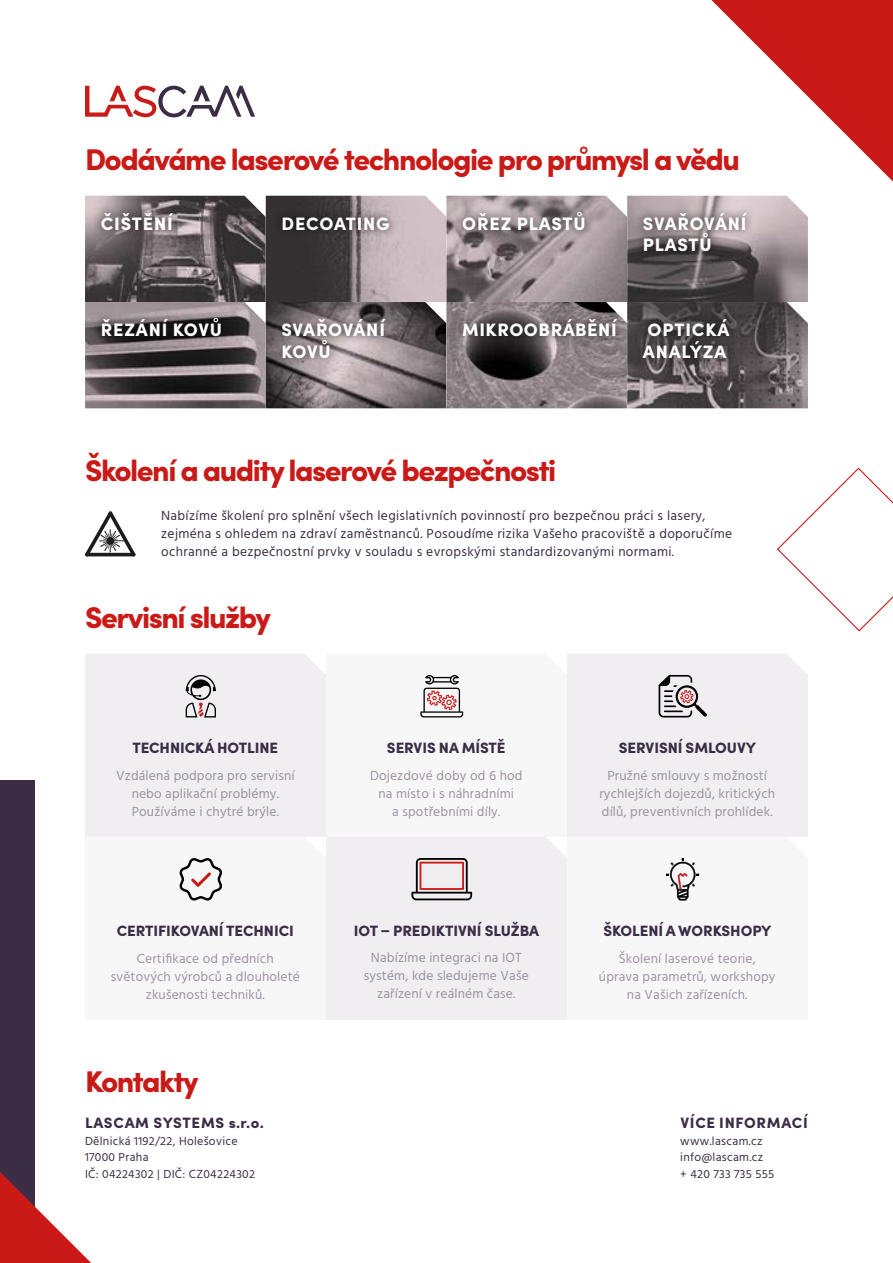
<style>
.page{position:relative;width:893px;height:1263px;background:#fff}
.page>*{position:absolute;margin:0;border:0;box-sizing:border-box;transform-origin:0 0}
.t1{font:900 30px "Sofia Pro";letter-spacing:-.05em;color:#ca1a17}
.t2{font:900 18px/21.6px "Sofia Pro";letter-spacing:.045em;color:#fff}
.t3{font:900 15px "Sofia Pro";letter-spacing:-.005em;color:#3b2d45}
.t4{font:900 15px "Sofia Pro";letter-spacing:.045em;color:#3b2d45}
.t5{font:13.5px/18px "Hind";letter-spacing:.01em;color:#9d93a1;text-align:center}
.t6{font:13.5px/18px "Hind";letter-spacing:.025em;color:#3b2d45}
.t7{font:12px/16.5px "Hind";letter-spacing:.025em;color:#3b2d45}
</style>
<div class="page">
<svg style="left:85px;top:196px;width:723px;height:212px;background:#786f72"></svg>
<div style="left:92px;top:204px;width:89px;height:35px;background:#000;opacity:.75"></div>
<div style="left:93px;top:309px;width:137px;height:36px;background:#000;opacity:.75"></div>
<div style="left:274px;top:208px;width:124px;height:31px;background:#000;opacity:.75"></div>
<div style="left:274px;top:310px;width:119px;height:56px;background:#000;opacity:.75"></div>
<div style="left:454px;top:203px;width:139px;height:36px;background:#000;opacity:.75"></div>
<div style="left:454px;top:310px;width:171px;height:35px;background:#000;opacity:.75"></div>
<div style="left:635px;top:204px;width:120px;height:56px;background:#000;opacity:.75"></div>
<div style="left:635px;top:310px;width:103px;height:57px;background:#000;opacity:.75"></div>
<svg style="left:85px;top:86px;width:170px;height:31px"></svg>
<svg style="left:85px;top:654px;width:723px;height:366px"></svg>
<svg style="left:777px;top:467px;width:116px;height:165px"></svg>
<div style="left:0;top:780px;width:34px;height:483px;background:#3b2d45"></div>
<svg style="left:0;top:1172px;width:91px;height:91px"></svg>
<svg style="left:711px;top:0;width:182px;height:182px"></svg>
<svg style="left:85px;top:511px;width:51px;height:45px"></svg>
<p class="t1" style="left:85px;top:136px;width:656px">Dodáváme laserové technologie pro průmysl a vědu</p>
<p class="t2" style="left:101px;top:211px;width:73px">ČIŠTĚNÍ</p>
<p class="t2" style="left:101px;top:317px;width:123px">ŘEZÁNÍ KOVŮ</p>
<p class="t2" style="left:282px;top:211px;width:110px">DECOATING</p>
<p class="t2" style="left:282px;top:317px;width:105px">SVAŘOVÁNÍ<br>KOVŮ</p>
<p class="t2" style="left:462px;top:211px;width:125px">OŘEZ PLASTŮ</p>
<p class="t2" style="left:643px;top:211px;width:105px">SVAŘOVÁNÍ<br>PLASTŮ</p>
<p class="t2" style="left:462px;top:317px;width:156px">MIKROOBRÁBĚNÍ</p>
<p class="t2" style="left:643px;top:317px;width:88px">OPTICKÁ<br>ANALÝZA</p>
<p class="t1" style="left:85px;top:447px;width:473px">Školení a audity laserové bezpečnosti</p>
<p class="t6" style="left:161px;top:508px;width:572px">Nabízíme školení pro splnění všech legislativních povinností pro bezpečnou práci s lasery, zejména s ohledem na zdraví zaměstnanců. Posoudíme rizika Vašeho pracoviště a doporučíme ochranné a bezpečnostní prvky v souladu s evropskými standardizovanými normami.</p>
<p class="t1" style="left:85px;top:594px;width:187px">Servisní služby</p>
<p class="t3" style="left:132px;top:736px;width:147px">TECHNICKÁ HOTLINE</p>
<p class="t5" style="left:116px;top:767px;width:180px">Vzdálená podpora pro servisní nebo aplikační problémy.<br>Používáme i chytré brýle.</p>
<p class="t3" style="left:117px;top:919px;width:179px">CERTIFIKOVANÍ TECHNICI</p>
<p class="t5" style="left:111px;top:950px;width:191px">Certifikace od předních světových výrobců a dlouholeté zkušenosti techniků.</p>
<p class="t1" style="left:85px;top:1058px;width:115px">Kontakty</p>
<p class="t4" style="left:85px;top:1111px;width:180px">LASCAM SYSTEMS s.r.o.</p>
<p class="t7" style="left:85px;top:1133px;width:171px">Dělnická 1192/22, Holešovice<br>17000 Praha<br>IČ: 04224302 | DIČ: CZ04224302</p>
<p class="t3" style="left:387px;top:736px;width:120px">SERVIS NA MÍSTĚ</p>
<p class="t5" style="left:370px;top:767px;width:154px">Dojezdové doby od 6 hod na místo i s náhradními<br>a spotřebními díly.</p>
<p class="t3" style="left:354px;top:919px;width:187px">IOT – PREDIKTIVNÍ SLUŽBA</p>
<p class="t5" style="left:364px;top:949px;width:167px">Nabízíme integraci na IOT systém, kde sledujeme Vaše zařízení v reálném čase.</p>
<p class="t3" style="left:619px;top:736px;width:139px">SERVISNÍ SMLOUVY</p>
<p class="t5" style="left:599px;top:767px;width:177px">Pružné smlouvy s možností rychlejších dojezdů, kritických dílů, preventivních prohlídek.</p>
<p class="t3" style="left:603px;top:919px;width:170px">ŠKOLENÍ A WORKSHOPY</p>
<p class="t5" style="left:599px;top:950px;width:178px">Školení laserové teorie, úprava parametrů, workshopy na Vašich zařízeních.</p>
<p class="t4" style="left:680px;top:1111px;width:129px">VÍCE INFORMACÍ</p>
<p class="t7" style="left:680px;top:1133px;width:84px">www.lascam.cz</p>
<p class="t7" style="left:680px;top:1150px;width:84px">info@lascam.cz</p>
<p class="t7" style="left:680px;top:1166px;width:96px">+ 420 733 735 555</p>
</div>
